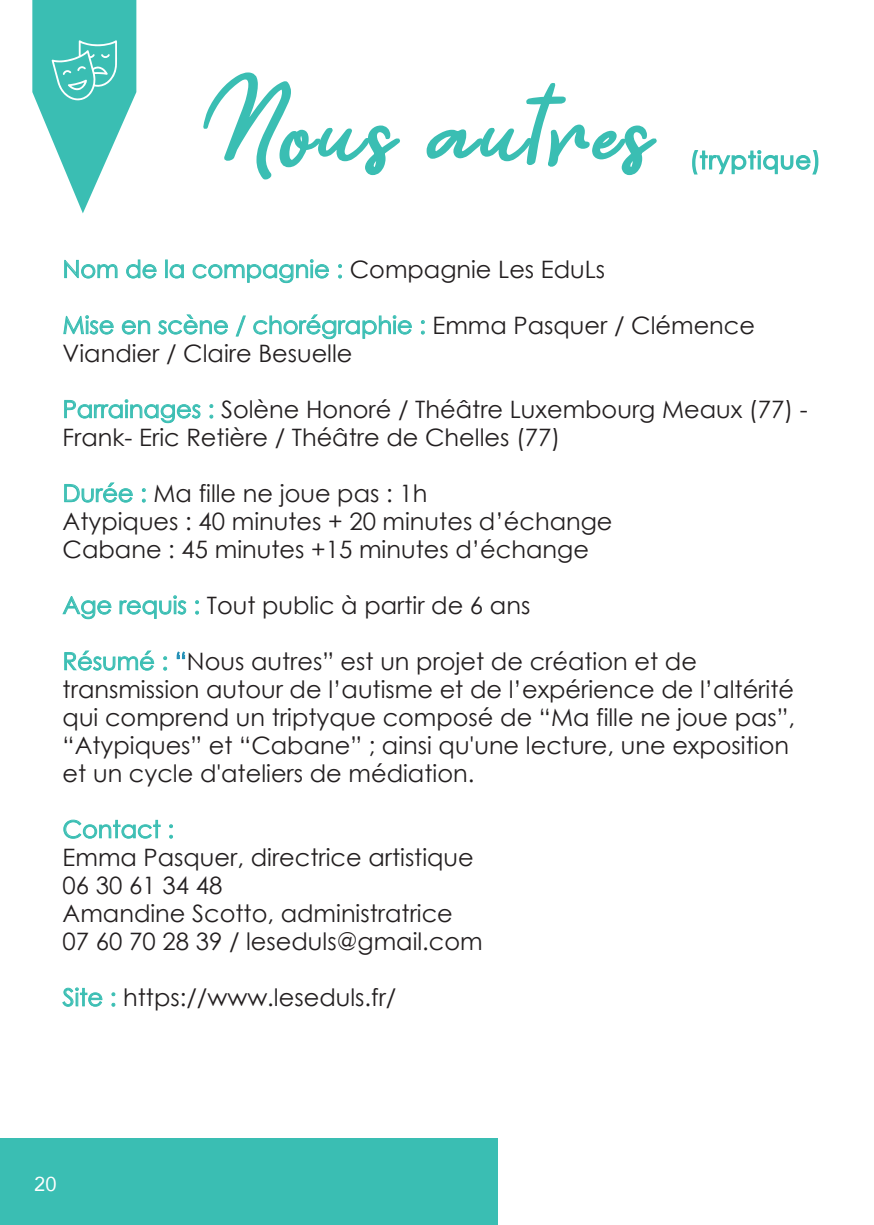
<style>
.page{position:relative;width:874px;height:1225px;background:#fff}
.page>*{position:absolute;margin:0;border:0;box-sizing:border-box;transform-origin:0 0}
.t1{font:24px/28px "Century Gothic";color:#231f20}
.t2{font:24px "Century Gothic";color:#3abeb3}
.t3{font:24px "Century Gothic";letter-spacing:.04em;color:#3abeb3}
.t4{font:20px "Avenir";color:#fff}
.s1{color:#231f20}
.s2{color:#3abeb3}
.s3{color:#218fb6}
</style>
<div class="page">
<svg style="left:203px;top:72px;width:197px;height:108px"></svg>
<svg style="left:426px;top:83px;width:231px;height:93px"></svg>
<svg style="left:692px;top:150px;width:126px;height:25px"></svg>
<svg style="left:64px;top:259px;width:54px;height:20px"></svg>
<svg style="left:126px;top:259px;width:31px;height:20px"></svg>
<div style="left:165px;top:259px;width:3px;height:19px;border:1px solid #3abeb3"></div>
<svg style="left:169px;top:264px;width:15px;height:15px"></svg>
<svg style="left:192px;top:259px;width:137px;height:25px"></svg>
<svg style="left:338px;top:264px;width:4px;height:15px"></svg>
<svg style="left:63px;top:315px;width:51px;height:20px"></svg>
<svg style="left:121px;top:320px;width:30px;height:15px"></svg>
<svg style="left:158px;top:314px;width:70px;height:21px"></svg>
<svg style="left:235px;top:315px;width:11px;height:22px"></svg>
<svg style="left:253px;top:314px;width:159px;height:26px"></svg>
<svg style="left:421px;top:320px;width:4px;height:15px"></svg>
<svg style="left:64px;top:399px;width:137px;height:25px"></svg>
<svg style="left:209px;top:404px;width:5px;height:15px"></svg>
<svg style="left:64px;top:482px;width:69px;height:21px"></svg>
<svg style="left:141px;top:488px;width:5px;height:15px"></svg>
<svg style="left:62px;top:596px;width:50px;height:24px"></svg>
<svg style="left:119px;top:595px;width:68px;height:24px"></svg>
<svg style="left:195px;top:600px;width:4px;height:15px"></svg>
<svg style="left:64px;top:650px;width:91px;height:21px"></svg>
<svg style="left:163px;top:656px;width:5px;height:15px"></svg>
<svg style="left:176px;top:651px;width:10px;height:8px"></svg>
<svg style="left:63px;top:819px;width:98px;height:20px"></svg>
<svg style="left:169px;top:824px;width:4px;height:15px"></svg>
<svg style="left:62px;top:987px;width:41px;height:20px"></svg>
<svg style="left:111px;top:992px;width:5px;height:15px"></svg>
<div style="left:0;top:1138px;width:497px;height:87px;background:#3abeb3"></div>
<svg style="left:32px;top:0;width:104px;height:213px"></svg>
<p class="t3" style="left:689px;top:143px;width:132px">(tryptique)</p>
<p class="t2" style="left:63px;top:252px;width:544px">Nom de la compagnie : <span class="s1">Compagnie Les EduLs</span></p>
<p class="t1" style="left:63px;top:310px;width:693px"><span class="s2">Mise en scène / chorégraphie :</span> Emma Pasquer / Clémence<br>Viandier / Claire Besuelle</p>
<p class="t1" style="left:63px;top:394px;width:746px"><span class="s2">Parrainages :</span> Solène Honoré / Théâtre Luxembourg Meaux (77) -<br>Frank- Eric Retière / Théâtre de Chelles (77)</p>
<p class="t1" style="left:63px;top:478px;width:551px"><span class="s2">Durée :</span> Ma fille ne joue pas : 1h<br>Atypiques : 40 minutes + 20 minutes d’échange<br>Cabane : 45 minutes +15 minutes d’échange</p>
<p class="t1" style="left:63px;top:590px;width:469px"><span class="s2">Age requis :</span> Tout public à partir de 6 ans</p>
<p class="t1" style="left:63px;top:646px;width:733px"><span class="s2">Résumé :</span> <span class="s3">“</span>Nous autres” est un projet de création et de transmission autour de l’autisme et de l’expérience de l’altérité qui comprend un triptyque composé de “Ma fille ne joue pas”, “Atypiques” et “Cabane” ; ainsi qu'une lecture, une exposition et un cycle d'ateliers de médiation.</p>
<p class="t2" style="left:63px;top:812px;width:113px">Contact :</p>
<p class="t1" style="left:63px;top:843px;width:421px">Emma Pasquer, directrice artistique<br>06 30 61 34 48<br>Amandine Scotto, administratrice<br>07 60 70 28 39 / leseduls@gmail.com</p>
<p class="t1" style="left:63px;top:982px;width:335px"><span class="s2">Site :</span> https://www.leseduls.fr/</p>
<p class="t4" style="left:34px;top:1168px;width:24px">20</p>
</div>
